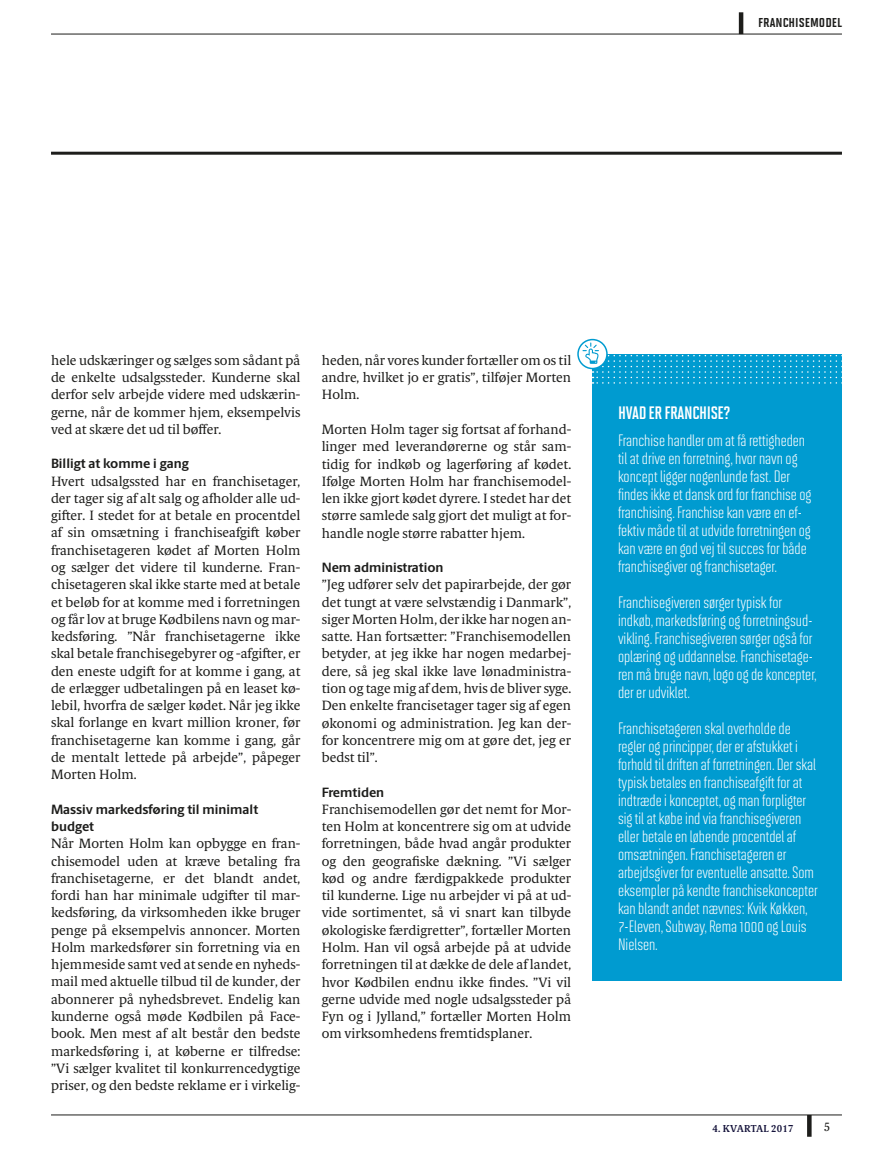
<style>
.page{position:relative;width:893px;height:1149px;background:#fff}
.page>*{position:absolute;margin:0;border:0;box-sizing:border-box;transform-origin:0 0}
.t1{font:18px "Solano Gothic MVB Bd Cap";letter-spacing:-.02em;color:#fff}
.t2{font:16.5px/18px "Solano Gothic MVB";color:#fff}
.t3{font:15px "Solano Gothic MVB Bd SC";color:#1d1d1b}
.t4{font:13.5px/17.2px "Berling Serif Text";color:#1d1d1b;text-align:justify}
.t5{font:700 13.5px/17.2px "Berling Sans";color:#1d1d1b}
.t6{font:12px "Berling Serif Text";color:#1d1d1b}
.t7{font:600 10.2px "Berling Serif Text";letter-spacing:.02em;color:#131139}
</style>
<div class="page">
<hr style="left:51px;top:1114px;width:791px;height:1px;background:#1d1d1b">
<div style="left:807px;top:1114px;width:5px;height:22px;background:#1d1d1b"></div>
<hr style="left:739px;top:12px;width:4px;height:22px;background:#1d1d1b">
<hr style="left:51px;top:34px;width:791px;height:1px;background:#1d1d1b">
<hr style="left:51px;top:152px;width:791px;height:3px;background:#1d1d1b">
<div style="left:592px;top:355px;width:250px;height:625px;background:#009bd0"></div>
<svg style="left:578px;top:339px;width:29px;height:29px"></svg>
<div style="left:577px;top:339px;width:31px;height:30px;border:2px solid #009bd0;border-radius:50%"></div>
<svg style="left:583px;top:343px;width:253px;height:40px"></svg>
<p class="t3" style="left:758px;top:14px;width:85px">FRANCHISEMODEL</p>
<p class="t4" style="left:51px;top:351px;width:251px">hele udskæringer og sælges som sådant på de enkelte udsalgssteder. Kunderne skal derfor selv arbejde videre med udskærin&shy;gerne, når de kommer hjem, eksempelvis ved at skære det ud til bøffer.</p>
<p class="t5" style="left:51px;top:455px;width:139px">Billigt at komme i gang</p>
<p class="t4" style="left:51px;top:472px;width:251px">Hvert udsalgssted har en franchisetager, der tager sig af alt salg og afholder alle ud&shy;gifter. I stedet for at betale en procentdel af sin omsætning i franchiseafgift køber franchisetageren kødet af Morten Holm og sælger det videre til kunderne. Fran&shy;chisetageren skal ikke starte med at betale et beløb for at komme med i forretningen og får lov at bruge Kødbilens navn og mar&shy;kedsføring. ”Når franchisetagerne ikke skal betale franchisegebyrer og -afgifter, er den eneste udgift for at komme i gang, at de erlægger udbetalingen på en leaset kø&shy;lebil, hvorfra de sælger kødet. Når jeg ikke skal forlange en kvart million kroner, før franchisetagerne kan komme i gang, går de mentalt lettede på arbejde”, påpeger Morten Holm.</p>
<p class="t5" style="left:51px;top:800px;width:209px">Massiv markedsføring til minimalt budget</p>
<p class="t4" style="left:51px;top:834px;width:251px">Når Morten Holm kan opbygge en fran&shy;chisemodel uden at kræve betaling fra franchisetagerne, er det blandt andet, fordi han har minimale udgifter til mar&shy;kedsføring, da virksomheden ikke bruger penge på eksempelvis annoncer. Morten Holm markedsfører sin forretning via en hjemmeside samt ved at sende en nyheds&shy;mail med aktuelle tilbud til de kunder, der abonnerer på nyhedsbrevet. Endelig kan kunderne også møde Kødbilen på Face&shy;book. Men mest af alt består den bedste markedsføring i, at køberne er tilfredse: ”Vi sælger kvalitet til konkurrencedygtige priser, og den bedste reklame er i virkelig-</p>
<p class="t4" style="left:322px;top:351px;width:251px">heden, når vores kunder fortæller om os til andre, hvilket jo er gratis”, tilføjer Morten Holm.</p>
<p class="t4" style="left:322px;top:420px;width:251px">Morten Holm tager sig fortsat af forhand&shy;linger med leverandørerne og står sam&shy;tidig for indkøb og lagerføring af kødet.<br>Ifølge Morten Holm har franchisemodel&shy;len ikke gjort kødet dyrere. I stedet har det større samlede salg gjort det muligt at for&shy;handle nogle større rabatter hjem.</p>
<p class="t5" style="left:322px;top:558px;width:123px">Nem administration</p>
<p class="t4" style="left:322px;top:576px;width:251px">”Jeg udfører selv det papirarbejde, der gør det tungt at være selvstændig i Danmark”, siger Morten Holm, der ikke har nogen an&shy;satte. Han fortsætter: ”Franchisemodellen betyder, at jeg ikke har nogen medarbej&shy;dere, så jeg skal ikke lave lønadministra&shy;tion og tage mig af dem, hvis de bliver syge.<br>Den enkelte francisetager tager sig af egen økonomi og administration. Jeg kan der&shy;for koncentrere mig om at gøre det, jeg er bedst til”.</p>
<p class="t5" style="left:322px;top:783px;width:64px">Fremtiden</p>
<p class="t4" style="left:322px;top:800px;width:251px">Franchisemodellen gør det nemt for Mor&shy;ten Holm at koncentrere sig om at udvide forretningen, både hvad angår produkter og den geografiske dækning. ”Vi sælger kød og andre færdigpakkede produkter til kunderne. Lige nu arbejder vi på at ud&shy;vide sortimentet, så vi snart kan tilbyde økologiske færdigretter”, fortæller Morten Holm. Han vil også arbejde på at udvide forretningen til at dække de dele af landet, hvor Kødbilen endnu ikke findes. ”Vi vil gerne udvide med nogle udsalgssteder på Fyn og i Jylland,” fortæller Morten Holm om virksomhedens fremtidsplaner.</p>
<h1 class="t1" style="left:618px;top:403px;width:114px">HVAD ER FRANCHISE?</h1>
<p class="t2" style="left:618px;top:431px;width:195px">Franchise handler om at få rettigheden til at drive en forretning, hvor navn og koncept ligger nogenlunde fast. Der findes ikke et dansk ord for franchise og franchising. Franchise kan være en ef&shy;fektiv måde til at udvide forretningen og kan være en god vej til succes for både franchisegiver og franchisetager.</p>
<p class="t2" style="left:618px;top:593px;width:200px">Franchisegiveren sørger typisk for indkøb, markedsføring og forretningsud&shy;vikling. Franchisegiveren sørger også for oplæring og uddannelse. Franchisetage&shy;ren må bruge navn, logo og de koncepter, der er udviklet.</p>
<p class="t2" style="left:618px;top:719px;width:201px">Franchisetageren skal overholde de regler og principper, der er afstukket i forhold til driften af forretningen. Der skal typisk betales en franchiseafgift for at indtræde i konceptet, og man forpligter sig til at købe ind via franchisegiveren eller betale en løbende procentdel af omsætningen. Franchisetageren er arbejdsgiver for eventuelle ansatte. Som eksempler på kendte franchisekoncepter kan blandt andet nævnes: Kvik Køkken, 7-Eleven, Subway, Rema 1000 og Louis Nielsen.</p>
<p class="t7" style="left:713px;top:1121px;width:83px">4. KVARTAL 2017</p>
<p class="t6" style="left:824px;top:1119px;width:8px">5</p>
</div>
